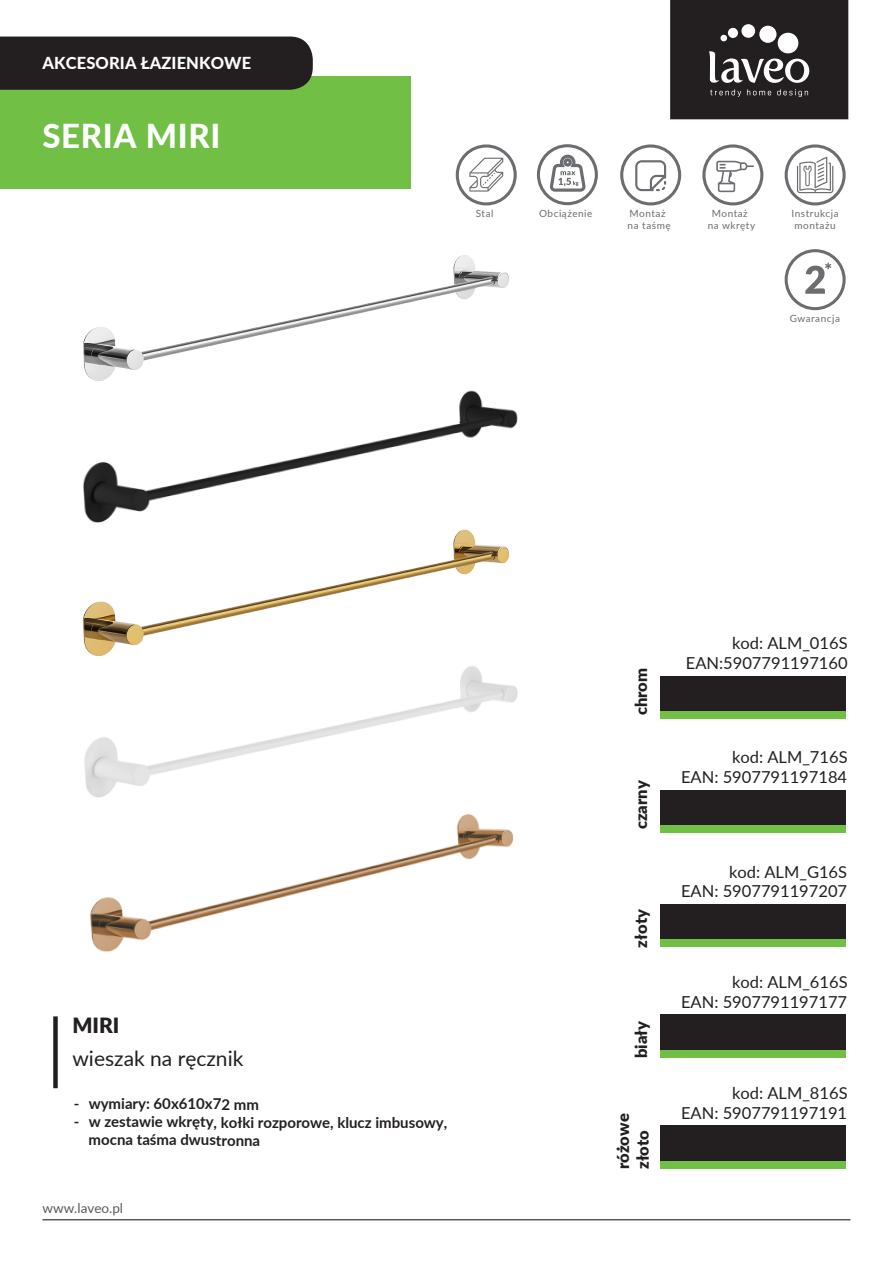
<style>
.page{position:relative;width:893px;height:1263px;background:#fff}
.page>*{position:absolute;margin:0;border:0;box-sizing:border-box;transform-origin:0 0}
.t1{font:800 33px "Lato";letter-spacing:.02em;color:#fff}
.t2{font:21px "Lato";color:#231f20}
.t3{font:900 21px "Lato";color:#231f20}
.t4{font:16.5px/19.8px "Lato";color:#231f20;text-align:right}
.t5{font:900 16.5px/19.8px "Lato";color:#231f20}
.t6{font:800 16.5px "Lato";letter-spacing:.005em;color:#fff}
.t7{font:700 15px/17.9px "Lato";color:#231f20}
.t8{font:13.5px "Lato";color:#57585a}
.t9{font:10.05px/12px "Lato";letter-spacing:.055em;color:#6c6d70}
</style>
<div class="page">
<div style="left:660px;top:790px;width:186px;height:35px;background:#231f20"></div>
<div style="left:660px;top:825px;width:186px;height:8px;background:#71bf44"></div>
<div style="left:660px;top:904px;width:186px;height:35px;background:#231f20"></div>
<div style="left:660px;top:939px;width:186px;height:8px;background:#71bf44"></div>
<div style="left:53px;top:1016px;width:5px;height:72px;background:#231f20"></div>
<div style="left:660px;top:676px;width:186px;height:35px;background:#231f20"></div>
<div style="left:660px;top:711px;width:186px;height:8px;background:#71bf44"></div>
<div style="left:660px;top:1015px;width:186px;height:35px;background:#231f20"></div>
<div style="left:660px;top:1050px;width:186px;height:8px;background:#71bf44"></div>
<div style="left:660px;top:1126px;width:186px;height:35px;background:#231f20"></div>
<div style="left:660px;top:1161px;width:186px;height:7px;background:#71bf44"></div>
<svg style="left:670px;top:0;width:178px;height:119px;background:#383435"></svg>
<div style="left:0;top:76px;width:411px;height:113px;background:#71bf44"></div>
<div style="left:0;top:37px;width:313px;height:53px;background:#231f20"></div>
<svg style="left:702px;top:144px;width:61px;height:61px"></svg>
<svg style="left:620px;top:144px;width:61px;height:61px"></svg>
<svg style="left:785px;top:144px;width:61px;height:61px"></svg>
<svg style="left:785px;top:249px;width:61px;height:61px"></svg>
<svg style="left:537px;top:144px;width:61px;height:61px"></svg>
<img style="left:83px;top:144px;width:435px;height:348px">
<img style="left:82px;top:492px;width:427px;height:158px">
<img style="left:56px;top:650px;width:462px;height:439px">
<hr style="left:43px;top:1219px;width:807px;height:1px;background:#57585a">
<p class="t6" style="left:43px;top:51px;width:210px">AKCESORIA ŁAZIENKOWE</p>
<h1 class="t1" style="left:43px;top:111px;width:179px">SERIA MIRI</h1>
<p class="t9" style="left:539px;top:207px;width:55px">Obciążenie</p>
<p class="t9" style="left:628px;top:207px;width:45px">Montaż na taśmę</p>
<p class="t9" style="left:708px;top:207px;width:49px;text-align:center">Montaż na wkręty</p>
<p class="t9" style="left:476px;top:207px;width:19px">Stal</p>
<p class="t9" style="left:792px;top:207px;width:49px">Instrukcja montażu</p>
<p class="t9" style="left:790px;top:312px;width:52px">Gwarancja</p>
<p class="t3" style="left:72px;top:1010px;width:49px">MIRI</p>
<p class="t2" style="left:72px;top:1044px;width:172px">wieszak na ręcznik</p>
<p class="t7" style="left:74px;top:1094px;width:187px">- wymiary: 60x610x72 mm</p>
<p class="t7" style="left:89px;top:1112px;width:360px;text-indent:-15px">- w zestawie wkręty, kołki rozporowe, klucz imbusowy, mocna taśma dwustronna</p>
<p class="t8" style="left:43px;top:1198px;width:82px">www.laveo.pl</p>
<p class="t5" style="left:630px;top:715px;width:49px;rotate:-90deg">chrom</p>
<p class="t5" style="left:630px;top:829px;width:50px;rotate:-90deg">czarny</p>
<p class="t5" style="left:630px;top:947px;width:40px;rotate:-90deg">złoty</p>
<p class="t5" style="left:630px;top:1058px;width:39px;rotate:-90deg">biały</p>
<p class="t5" style="left:612px;top:1169px;width:57px;rotate:-90deg">różowe złoto</p>
<p class="t4" style="left:686px;top:632px;width:163px">kod: ALM_016S<br>EAN:5907791197160</p>
<p class="t4" style="left:681px;top:746px;width:168px">kod: ALM_716S<br>EAN: 5907791197184</p>
<p class="t4" style="left:681px;top:861px;width:168px">kod: ALM_G16S<br>EAN: 5907791197207</p>
<p class="t4" style="left:681px;top:972px;width:168px">kod: ALM_616S<br>EAN: 5907791197177</p>
<p class="t4" style="left:681px;top:1082px;width:168px">kod: ALM_816S<br>EAN: 5907791197191</p>
</div>
